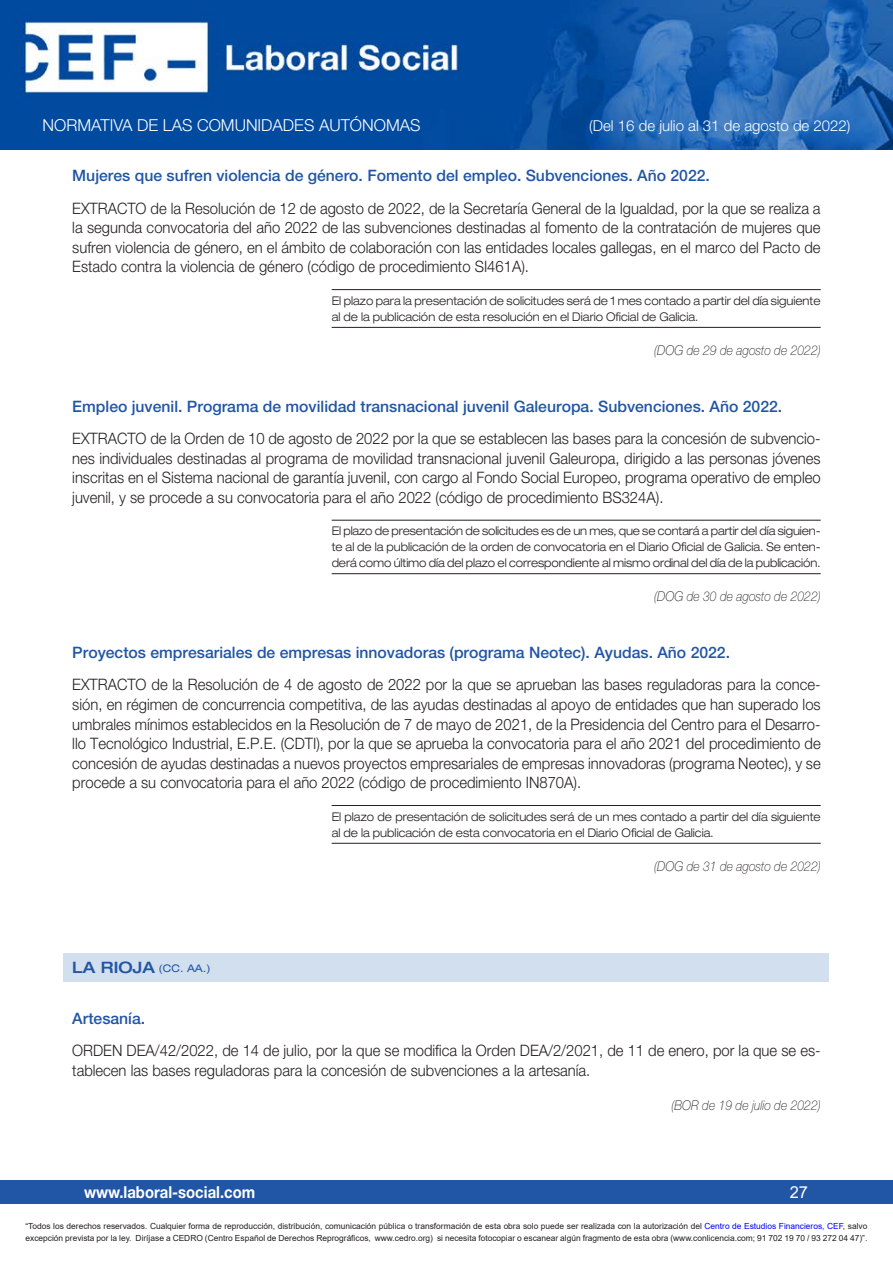
<style>
.page{position:relative;width:893px;height:1263px;background:#fff}
.page>*{position:absolute;margin:0;border:0;box-sizing:border-box;transform-origin:0 0}
.t1{font:300 16.5px "Helvetica Neue LT Std";color:#fff}
.t2{font:700 16.5px "Helvetica Neue LT Std";color:#fff;scale:.9 1}
.t3{font:16.5px "Arial";color:#fff}
.Contenido{font:300 15.75px/19.5px "Helvetica Neue LT Std";color:#231f20;text-align:justify;scale:.94 1}
.Título-cabecera{font:500 15.75px "Helvetica Neue LT Std";color:#2155a5}
.t4{font:300 15px "Helvetica Neue LT Std";color:#fff}
.publicación{font:italic 100 13.5px "Helvetica Neue LT Std";color:#231f20;scale:.9 1}
.Plazo{font:300 expanded 12px/15.8px "Helvetica Neue LT Std";color:#231f20;scale:.92 1}
.Comunidades_division{font:expanded 10.5px "Helvetica Neue LT Std";color:#2155a5}
.t5{font:8.4px/12px "Arial";color:#231f20}
.s1{font-weight:500;font-size:15.75px}
.s2{color:#00f}
</style>
<div class="page">
<div style="left:0;top:1180px;width:893px;height:23px;background:#2155a5"></div>
<img style="left:0;top:0;width:893px;height:149px">
<hr style="left:332px;top:289px;width:489px;height:1px;background:#231f20">
<hr style="left:332px;top:327px;width:489px;height:1px;background:#231f20">
<hr style="left:332px;top:520px;width:489px;height:1px;background:#231f20">
<hr style="left:332px;top:573px;width:489px;height:1px;background:#231f20">
<hr style="left:332px;top:805px;width:489px;height:1px;background:#231f20">
<hr style="left:332px;top:843px;width:489px;height:1px;background:#231f20">
<div style="left:64px;top:953px;width:765px;height:28px;background:#d1dfee"></div>
<p class="t1" style="left:43px;top:115px;width:379px">NORMATIVA DE LAS COMUNIDADES AUTÓNOMAS</p>
<p class="t4" style="left:589px;top:117px;width:263px">(Del 16 de julio al 31 de agosto de 2022)</p>
<p class="Título-cabecera" style="left:72px;top:166px;width:639px">Mujeres que sufren violencia de género. Fomento del empleo. Subvenciones. Año 2022.</p>
<p class="Contenido" style="left:72px;top:198px;width:798px">EXTRACTO de la Resolución de 12 de agosto de 2022, de la Secretaría General de la Igualdad, por la que se realiza a la segunda convocatoria del año 2022 de las subvenciones destinadas al fomento de la contratación de mujeres que sufren violencia de género, en el ámbito de colaboración con las entidades locales gallegas, en el marco del Pacto de Estado contra la violencia de género (código de procedimiento SI461A).</p>
<p class="Plazo" style="left:332px;top:293px;width:533px">El plazo para la presentación de solicitudes será de 1 mes contado a partir del día siguiente al de la publicación de esta resolución en el Diario Oficial de Galicia.</p>
<p class="publicación" style="left:654px;top:342px;width:187px">(DOG de 29 de agosto de 2022)</p>
<p class="Título-cabecera" style="left:72px;top:397px;width:711px">Empleo juvenil. Programa de movilidad transnacional juvenil Galeuropa. Subvenciones. Año 2022.</p>
<p class="Contenido" style="left:72px;top:428px;width:798px">EXTRACTO de la Orden de 10 de agosto de 2022 por la que se establecen las bases para la concesión de subvencio&shy;nes individuales destinadas al programa de movilidad transnacional juvenil Galeuropa, dirigido a las personas jóvenes inscritas en el Sistema nacional de garantía juvenil, con cargo al Fondo Social Europeo, programa operativo de empleo juvenil, y se procede a su convocatoria para el año 2022 (código de procedimiento BS324A).</p>
<p class="Plazo" style="left:332px;top:523px;width:533px;text-align:justify">El plazo de presentación de solicitudes es de un mes, que se contará a partir del día siguien&shy;te al de la publicación de la orden de convocatoria en el Diario Oficial de Galicia. Se enten&shy;derá como último día del plazo el correspondiente al mismo ordinal del día de la publicación.</p>
<p class="publicación" style="left:654px;top:589px;width:187px">(DOG de 30 de agosto de 2022)</p>
<p class="Título-cabecera" style="left:72px;top:643px;width:659px">Proyectos empresariales de empresas innovadoras (programa Neotec). Ayudas. Año 2022.</p>
<p class="Contenido" style="left:72px;top:675px;width:798px">EXTRACTO de la Resolución de 4 de agosto de 2022 por la que se aprueban las bases reguladoras para la conce&shy;sión, en régimen de concurrencia competitiva, de las ayudas destinadas al apoyo de entidades que han superado los umbrales mínimos establecidos en la Resolución de 7 de mayo de 2021, de la Presidencia del Centro para el Desarro&shy;llo Tecnológico Industrial, E.P.E. (CDTI), por la que se aprueba la convocatoria para el año 2021 del procedimiento de concesión de ayudas destinadas a nuevos proyectos empresariales de empresas innovadoras (programa Neotec), y se procede a su convocatoria para el año 2022 (código de procedimiento IN870A).</p>
<p class="Plazo" style="left:332px;top:808px;width:533px">El plazo de presentación de solicitudes será de un mes contado a partir del día siguiente al de la publicación de esta convocatoria en el Diario Oficial de Galicia.</p>
<p class="publicación" style="left:654px;top:858px;width:187px">(DOG de 31 de agosto de 2022)</p>
<p class="Comunidades_division" style="left:72px;top:961px;width:140px"><span class="s1">LA RIOJA</span> (CC. AA.)</p>
<p class="Título-cabecera" style="left:72px;top:1009px;width:74px">Artesanía.</p>
<p class="Contenido" style="left:72px;top:1041px;width:798px">ORDEN DEA/42/2022, de 14 de julio, por la que se modifica la Orden DEA/2/2021, de 11 de enero, por la que se es&shy;tablecen las bases reguladoras para la concesión de subvenciones a la artesanía.</p>
<p class="publicación" style="left:672px;top:1097px;width:167px">(BOR de 19 de julio de 2022)</p>
<p class="t2" style="left:84px;top:1182px;width:192px">www.laboral-social.com</p>
<p class="t3" style="left:790px;top:1180px;width:20px">27</p>
<p class="t5" style="left:26px;top:1220px;width:843px">“Todos los derechos reservados. Cualquier forma de reproducción, distribución, comunicación pública o transformación de esta obra solo puede ser realizada con la autorización del <span class="s2">Centro de Estudios Financieros, CEF</span>, salvo excepción prevista por la ley. Diríjase a CEDRO (Centro Español de Derechos Reprográficos, www.cedro.org) si necesita fotocopiar o escanear algún fragmento de esta obra (www.conlicencia.com; 91 702 19 70 / 93 272 04 47)”.</p>
</div>
